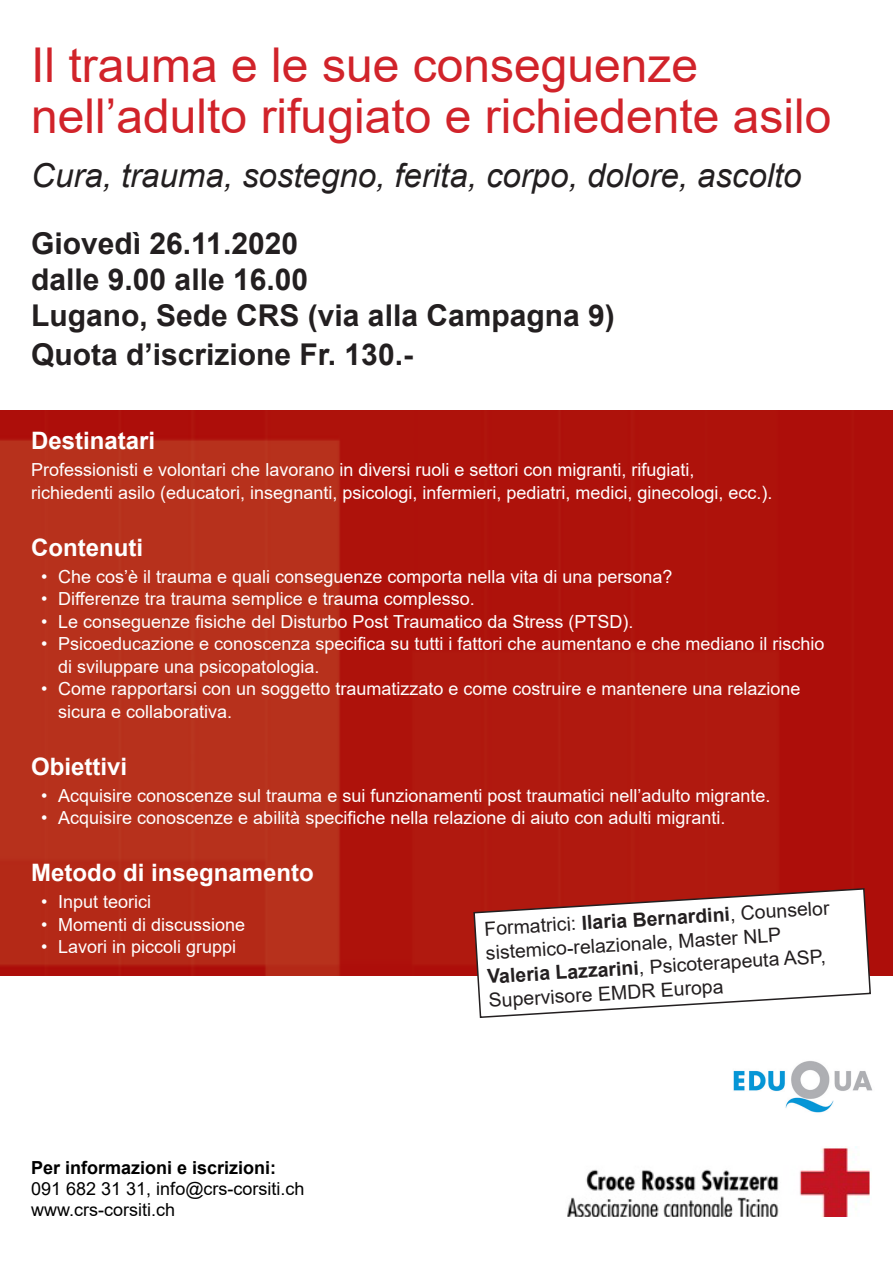
<style>
.page{position:relative;width:893px;height:1263px;background:#fff}
.page>*{position:absolute;margin:0;border:0;box-sizing:border-box;transform-origin:0 0}
.t1{font:48px/51px "Arial";color:#d1232a}
.t2{font:italic 33px "Arial";color:#231f20}
.t3{font:700 30px/36px "Arial";color:#231f20}
.t4{font:700 24px "Arial";color:#fff}
.t5{font:19.5px/23.4px "Arial";color:#231f20}
.t6{font:18px/22.5px "Arial";color:#fff}
.t7{font:18px/21px "Arial";color:#000}
.t8{font:700 18px "Arial";color:#000}
.s1{font-weight:700}
</style>
<div class="page">
<img style="left:0;top:410px;width:893px;height:566px">
<img style="left:567px;top:1146px;width:303px;height:70px">
<img style="left:733px;top:1061px;width:139px;height:52px">
<svg style="left:473px;top:887px;width:399px;height:131px"></svg>
<h1 class="t1" style="left:31px;top:39px;width:802px">Il trauma e le sue conseguenze nell’adulto rifugiato e richiedente asilo</h1>
<h2 class="t2" style="left:31px;top:154px;width:772px">Cura, trauma, sostegno, ferita, corpo, dolore, ascolto</h2>
<h3 class="t3" style="left:31px;top:226px;width:585px">Giovedì 26.11.2020<br>dalle 9.00 alle 16.00<br>Lugano, Sede CRS (via alla Campagna 9)</h3>
<h3 class="t3" style="left:31px;top:337px;width:383px">Quota d’iscrizione Fr. 130.-</h3>
<h3 class="t4" style="left:31px;top:424px;width:126px">Destinatari</h3>
<p class="t6" style="left:31px;top:458px;width:743px">Professionisti e volontari che lavorano in diversi ruoli e settori con migranti, rifugiati, richiedenti asilo (educatori, insegnanti, psicologi, infermieri, pediatri, medici, ginecologi, ecc.).</p>
<h3 class="t4" style="left:31px;top:530px;width:113px">Contenuti</h3>
<p class="t6" style="left:41px;top:565px;width:633px">• Che cos’è il trauma e quali conseguenze comporta nella vita di una persona?</p>
<p class="t6" style="left:41px;top:587px;width:435px">• Differenze tra trauma semplice e trauma complesso.</p>
<p class="t6" style="left:41px;top:610px;width:594px">• Le conseguenze fisiche del Disturbo Post Traumatico da Stress (PTSD).</p>
<p class="t6" style="left:58px;top:632px;width:768px;text-indent:-17px">• Psicoeducazione e conoscenza specifica su tutti i fattori che aumentano e che mediano il rischio di sviluppare una psicopatologia.</p>
<p class="t6" style="left:58px;top:677px;width:744px;text-indent:-17px">• Come rapportarsi con un soggetto traumatizzato e come costruire e mantenere una relazione sicura e collaborativa.</p>
<h3 class="t4" style="left:31px;top:749px;width:98px">Obiettivi</h3>
<p class="t6" style="left:41px;top:784px;width:731px">• Acquisire conoscenze sul trauma e sui funzionamenti post traumatici nell’adulto migrante.</p>
<p class="t6" style="left:41px;top:806px;width:686px">• Acquisire conoscenze e abilità specifiche nella relazione di aiuto con adulti migranti.</p>
<h3 class="t4" style="left:31px;top:856px;width:284px">Metodo di insegnamento</h3>
<p class="t6" style="left:41px;top:890px;width:112px">• Input teorici</p>
<p class="t6" style="left:41px;top:913px;width:206px">• Momenti di discussione</p>
<p class="t6" style="left:41px;top:935px;width:197px">• Lavori in piccoli gruppi</p>
<p class="t5" style="left:484px;top:916px;width:347px;rotate:-3deg">Formatrici: <span class="s1">Ilaria Bernardini</span>, Counselor sistemico-relazionale, Master NLP<br><span class="s1">Valeria Lazzarini</span>, Psicoterapeuta ASP,</p>
<p class="t5" style="left:488px;top:988px;width:237px;rotate:-3deg">Supervisore EMDR Europa</p>
<p class="t8" style="left:31px;top:1155px;width:247px">Per informazioni e iscrizioni:</p>
<p class="t7" style="left:31px;top:1178px;width:275px">091 682 31 31, info@crs-corsiti.ch www.crs-corsiti.ch</p>
</div>
